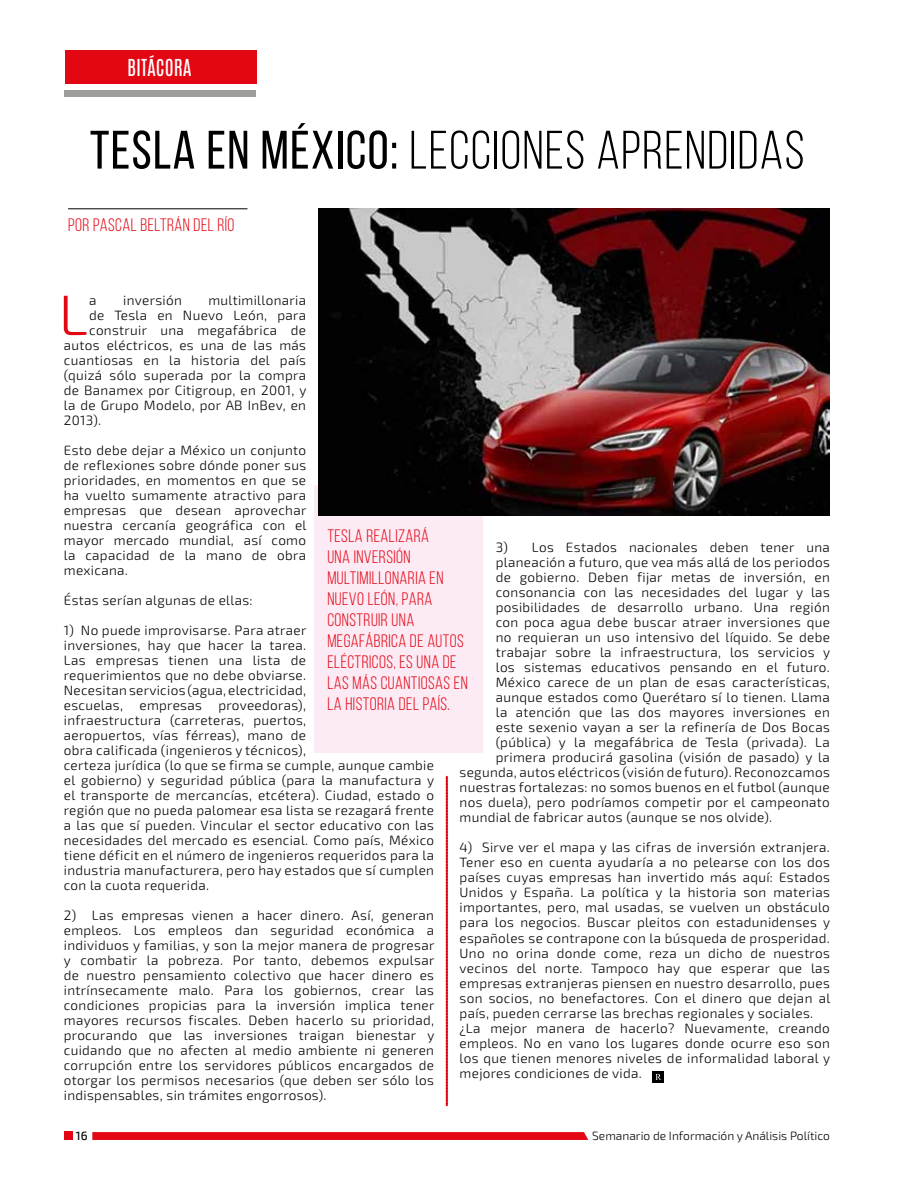
<style>
.page{position:relative;width:915px;height:1191px;background:#fff}
.page>*{position:absolute;margin:0;border:0;box-sizing:border-box;transform-origin:0 0}
.t1{font:300 57px "Exo 2";color:#e30613}
.t2{font:54px "Bebas Neue";letter-spacing:.025em;color:#000}
.t3{font:19.5px "Antonio";color:#fff}
.t4{font:18px/21px "Bebas Neue";letter-spacing:.025em;color:#e30613}
.t5{font:300 13.5px/15px "Exo 2";letter-spacing:.025em;color:#000;text-align:justify}
.t6{font:300 12px "Exo 2";color:#000}
.t7{font:500 12px "Exo 2";color:#000}
.s1{font-style:inherit}
</style>
<div class="page">
<div style="left:315px;top:485px;width:168px;height:268px;background:#fceaf4"></div>
<div style="left:64px;top:1131px;width:8px;height:9px;background:#e30613"></div>
<svg style="left:92px;top:1132px;width:496px;height:8px;background:#e30a17"></svg>
<div style="left:65px;top:50px;width:191px;height:34px;background:#e30613"></div>
<div style="left:64px;top:90px;width:192px;height:6px;background:#9d9d9c"></div>
<svg style="left:446px;top:776px;width:1px;height:329px"></svg>
<div style="left:652px;top:1071px;width:11px;height:12px;background:#000"></div>
<svg style="left:655px;top:1074px;width:5px;height:5px"></svg>
<hr style="left:68px;top:208px;width:179px;height:1px;background:#000">
<img style="left:319px;top:208px;width:510px;height:307px">
<h3 class="t3" style="left:127px;top:53px;width:66px">BITÁCORA</h3>
<h2 class="t2" style="left:90px;top:121px;width:716px"><span class="s1">TESLA EN MÉXICO:</span> LECCIONES APRENDIDAS</h2>
<h3 class="t4" style="left:68px;top:214px;width:168px">POR PASCAL BELTRÁN DEL RÍO</h3>
<h1 class="t1" style="left:59px;top:282px;width:31px">L</h1>
<p class="t5" style="left:89px;top:293px;width:9px">a</p>
<p class="t5" style="left:123px;top:293px;width:60px">inversión</p>
<p class="t5" style="left:208px;top:293px;width:99px">multimillonaria</p>
<p class="t5" style="left:89px;top:308px;width:218px">de Tesla en Nuevo León, para</p>
<p class="t5" style="left:89px;top:323px;width:218px">construir una megafábrica de</p>
<p class="t5" style="left:64px;top:338px;width:244px">autos eléctricos, es una de las más</p>
<p class="t5" style="left:64px;top:353px;width:244px">cuantiosas en la historia del país</p>
<p class="t5" style="left:64px;top:368px;width:244px">(quizá sólo superada por la compra</p>
<p class="t5" style="left:64px;top:383px;width:244px">de Banamex por Citigroup, en 2001, y</p>
<p class="t5" style="left:64px;top:398px;width:244px">la de Grupo Modelo, por AB InBev, en</p>
<p class="t5" style="left:64px;top:413px;width:39px">2013).</p>
<p class="t5" style="left:64px;top:443px;width:244px">Esto debe dejar a México un conjunto de reflexiones sobre dónde poner sus prioridades, en momentos en que se ha vuelto sumamente atractivo para empresas que desean aprovechar nuestra cercanía geográfica con el mayor mercado mundial, así como la capacidad de la mano de obra mexicana.</p>
<p class="t5" style="left:64px;top:593px;width:190px">Éstas serían algunas de ellas:</p>
<p class="t5" style="left:64px;top:623px;width:372px;text-align:left">1) No puede improvisarse. Para atraer<br>inversiones, hay que hacer la tarea.<br>Las empresas tienen una lista de<br>requerimientos que no debe obviarse.<br>Necesitan servicios (agua, electricidad,<br>escuelas, empresas proveedoras),<br>infraestructura (carreteras, puertos,<br>aeropuertos, vías férreas), mano de<br>obra calificada (ingenieros y técnicos),<br>certeza jurídica (lo que se firma se cumple, aunque cambie el gobierno) y seguridad pública (para la manufactura y el transporte de mercancías, etcétera). Ciudad, estado o región que no pueda palomear esa lista se rezagará frente a las que sí pueden. Vincular el sector educativo con las necesidades del mercado es esencial. Como país, México tiene déficit en el número de ingenieros requeridos para la industria manufacturera, pero hay estados que sí cumplen con la cuota requerida.</p>
<p class="t5" style="left:64px;top:908px;width:372px">2) Las empresas vienen a hacer dinero. Así, generan empleos. Los empleos dan seguridad económica a individuos y familias, y son la mejor manera de progresar y combatir la pobreza. Por tanto, debemos expulsar de nuestro pensamiento colectivo que hacer dinero es intrínsecamente malo. Para los gobiernos, crear las condiciones propicias para la inversión implica tener mayores recursos fiscales. Deben hacerlo su prioridad, procurando que las inversiones traigan bienestar y cuidando que no afecten al medio ambiente ni generen corrupción entre los servidores públicos encargados de otorgar los permisos necesarios (que deben ser sólo los indispensables, sin trámites engorrosos).</p>
<h3 class="t4" style="left:327px;top:525px;width:142px">TESLA REALIZARÁ<br>UNA INVERSIÓN<br>MULTIMILLONARIA EN<br>NUEVO LEÓN, PARA<br>CONSTRUIR UNA<br>MEGAFÁBRICA DE AUTOS<br>ELÉCTRICOS, ES UNA DE<br>LAS MÁS CUANTIOSAS EN<br>LA HISTORIA DEL PAÍS.</h3>
<p class="t5" style="left:495px;top:540px;width:335px">3) Los Estados nacionales deben tener una</p>
<p class="t5" style="left:495px;top:555px;width:335px">planeación a futuro, que vea más allá de los periodos</p>
<p class="t5" style="left:495px;top:570px;width:335px">de gobierno. Deben fijar metas de inversión, en</p>
<p class="t5" style="left:495px;top:585px;width:335px">consonancia con las necesidades del lugar y las</p>
<p class="t5" style="left:495px;top:600px;width:335px">posibilidades de desarrollo urbano. Una región</p>
<p class="t5" style="left:495px;top:615px;width:335px">con poca agua debe buscar atraer inversiones que</p>
<p class="t5" style="left:495px;top:630px;width:335px">no requieran un uso intensivo del líquido. Se debe</p>
<p class="t5" style="left:495px;top:645px;width:336px">trabajar sobre la infraestructura, los servicios y</p>
<p class="t5" style="left:495px;top:660px;width:335px">los sistemas educativos pensando en el futuro.</p>
<p class="t5" style="left:495px;top:675px;width:335px">México carece de un plan de esas características,</p>
<p class="t5" style="left:495px;top:690px;width:335px">aunque estados como Querétaro sí lo tienen. Llama</p>
<p class="t5" style="left:495px;top:705px;width:335px">la atención que las dos mayores inversiones en</p>
<p class="t5" style="left:495px;top:720px;width:335px">este sexenio vayan a ser la refinería de Dos Bocas</p>
<p class="t5" style="left:495px;top:735px;width:335px">(pública) y la megafábrica de Tesla (privada). La</p>
<p class="t5" style="left:495px;top:750px;width:335px">primera producirá gasolina (visión de pasado) y la</p>
<p class="t5" style="left:459px;top:765px;width:371px">segunda, autos eléctricos (visión de futuro). Reconozcamos</p>
<p class="t5" style="left:459px;top:780px;width:371px">nuestras fortalezas: no somos buenos en el futbol (aunque</p>
<p class="t5" style="left:459px;top:795px;width:371px">nos duela), pero podríamos competir por el campeonato</p>
<p class="t5" style="left:459px;top:810px;width:314px">mundial de fabricar autos (aunque se nos olvide).</p>
<p class="t5" style="left:459px;top:840px;width:372px;text-align:left">4) Sirve ver el mapa y las cifras de inversión extranjera.<br>Tener eso en cuenta ayudaría a no pelearse con los dos países cuyas empresas han invertido más aquí: Estados Unidos y España. La política y la historia son materias importantes, pero, mal usadas, se vuelven un obstáculo para los negocios. Buscar pleitos con estadunidenses y españoles se contrapone con la búsqueda de prosperidad.<br>Uno no orina donde come, reza un dicho de nuestros vecinos del norte. Tampoco hay que esperar que las empresas extranjeras piensen en nuestro desarrollo, pues son socios, no benefactores. Con el dinero que dejan al país, pueden cerrarse las brechas regionales y sociales. ¿La mejor manera de hacerlo? Nuevamente, creando empleos. No en vano los lugares donde ocurre eso son los que tienen menores niveles de informalidad laboral y mejores condiciones de vida.</p>
<p class="t7" style="left:76px;top:1128px;width:13px">16</p>
<p class="t6" style="left:592px;top:1128px;width:239px">Semanario de Información y Análisis Político</p>
</div>
